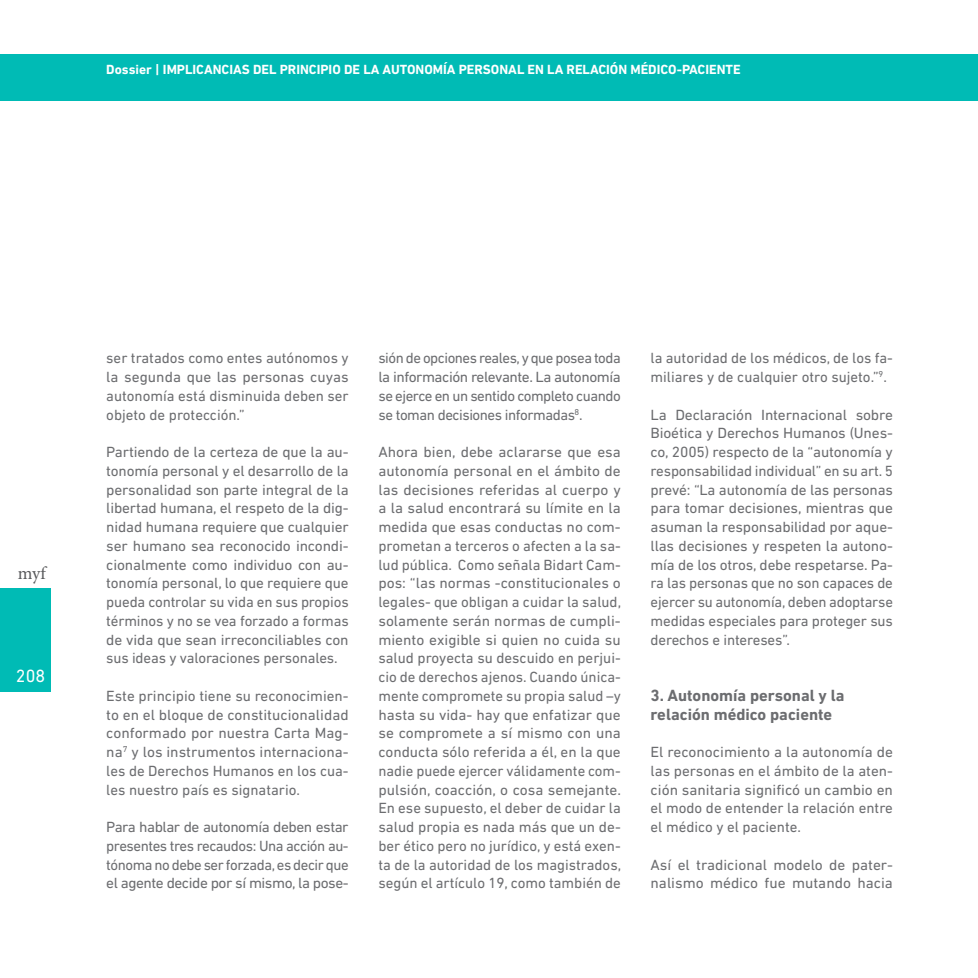
<style>
.page{position:relative;width:978px;height:978px;background:#fff}
.page>*{position:absolute;margin:0;border:0;box-sizing:border-box;transform-origin:0 0}
.t1{font:18px "Minion Pro";color:#57585a}
.t2{font:18px "DIN Next LT Pro";color:#fff}
.SUBT_INT_NOTA_LALO{font:700 16.5px/18.8px "DIN Next LT Pro";color:#6c6d70}
.t3{font:15px/18.8px "DIN Next LT Pro";color:#6c6d70;text-align:justify}
.NOT_Cuerpo_minion_9{font:700 13.5px "DIN Next LT Pro";color:#fff}
</style>
<div class="page">
<div style="left:0;top:588px;width:51px;height:104px;background:#00bbb5"></div>
<div style="left:0;top:54px;width:978px;height:47px;background:#00bbb5"></div>
<p class="NOT_Cuerpo_minion_9" style="left:106px;top:61px;width:636px">Dossier | IMPLICANCIAS DEL PRINCIPIO DE LA AUTONOMÍA PERSONAL EN LA RELACIÓN MÉDICO-PACIENTE</p>
<p class="t1" style="left:18px;top:561px;width:29px">myf</p>
<p class="t2" style="left:16px;top:666px;width:31px">208</p>
<p class="t3" style="left:106px;top:349px;width:244px">ser tratados como entes autónomos y la segunda que las personas cuyas autonomía está disminuida deben ser objeto de protección.”</p>
<p class="t3" style="left:106px;top:442px;width:244px">Partiendo de la certeza de que la au&shy;tonomía personal y el desarrollo de la personalidad son parte integral de la libertad humana, el respeto de la dig&shy;nidad humana requiere que cualquier ser humano sea reconocido incondi&shy;cionalmente como individuo con au&shy;tonomía personal, lo que requiere que pueda controlar su vida en sus propios términos y no se vea forzado a formas de vida que sean irreconciliables con sus ideas y valoraciones personales.</p>
<p class="t3" style="left:106px;top:686px;width:244px">Este principio tiene su reconocimien&shy;to en el bloque de constitucionalidad conformado por nuestra Carta Mag&shy;na<sup>7</sup> y los instrumentos internaciona&shy;les de Derechos Humanos en los cua&shy;les nuestro país es signatario.</p>
<p class="t3" style="left:106px;top:817px;width:244px">Para hablar de autonomía deben estar presentes tres recaudos: Una acción au&shy;tónoma no debe ser forzada, es decir que el agente decide por sí mismo, la pose-</p>
<p class="t3" style="left:378px;top:349px;width:244px">sión de opciones reales, y que posea toda la información relevante. La autonomía se ejerce en un sentido completo cuando se toman decisiones informadas<sup>8</sup>.</p>
<p class="t3" style="left:378px;top:442px;width:244px">Ahora bien, debe aclararse que esa autonomía personal en el ámbito de las decisiones referidas al cuerpo y a la salud encontrará su límite en la medida que esas conductas no com&shy;prometan a terceros o afecten a la sa&shy;lud pública. Como señala Bidart Cam&shy;pos: “las normas -constitucionales o legales- que obligan a cuidar la salud, solamente serán normas de cumpli&shy;miento exigible si quien no cuida su salud proyecta su descuido en perjui&shy;cio de derechos ajenos. Cuando única&shy;mente compromete su propia salud –y hasta su vida- hay que enfatizar que se compromete a sí mismo con una conducta sólo referida a él, en la que nadie puede ejercer válidamente com&shy;pulsión, coacción, o cosa semejante.<br>En ese supuesto, el deber de cuidar la salud propia es nada más que un de&shy;ber ético pero no jurídico, y está exen&shy;ta de la autoridad de los magistrados, según el artículo 19, como también de</p>
<p class="t3" style="left:651px;top:349px;width:244px">la autoridad de los médicos, de los fa&shy;miliares y de cualquier otro sujeto.”<sup>9</sup>.</p>
<p class="t3" style="left:651px;top:405px;width:244px">La Declaración Internacional sobre Bioética y Derechos Humanos (Unes&shy;co, 2005) respecto de la “autonomía y responsabilidad individual” en su art. 5 prevé: “La autonomía de las personas para tomar decisiones, mientras que asuman la responsabilidad por aque&shy;llas decisiones y respeten la autono&shy;mía de los otros, debe respetarse. Pa&shy;ra las personas que no son capaces de ejercer su autonomía, deben adoptarse medidas especiales para proteger sus derechos e intereses”.</p>
<p class="SUBT_INT_NOTA_LALO" style="left:651px;top:686px;width:196px">3. Autonomía personal y la relación médico paciente</p>
<p class="t3" style="left:651px;top:742px;width:244px">El reconocimiento a la autonomía de las personas en el ámbito de la aten&shy;ción sanitaria significó un cambio en el modo de entender la relación entre el médico y el paciente.</p>
<p class="t3" style="left:651px;top:855px;width:244px">Así el tradicional modelo de pater&shy;nalismo médico fue mutando hacia</p>
</div>
